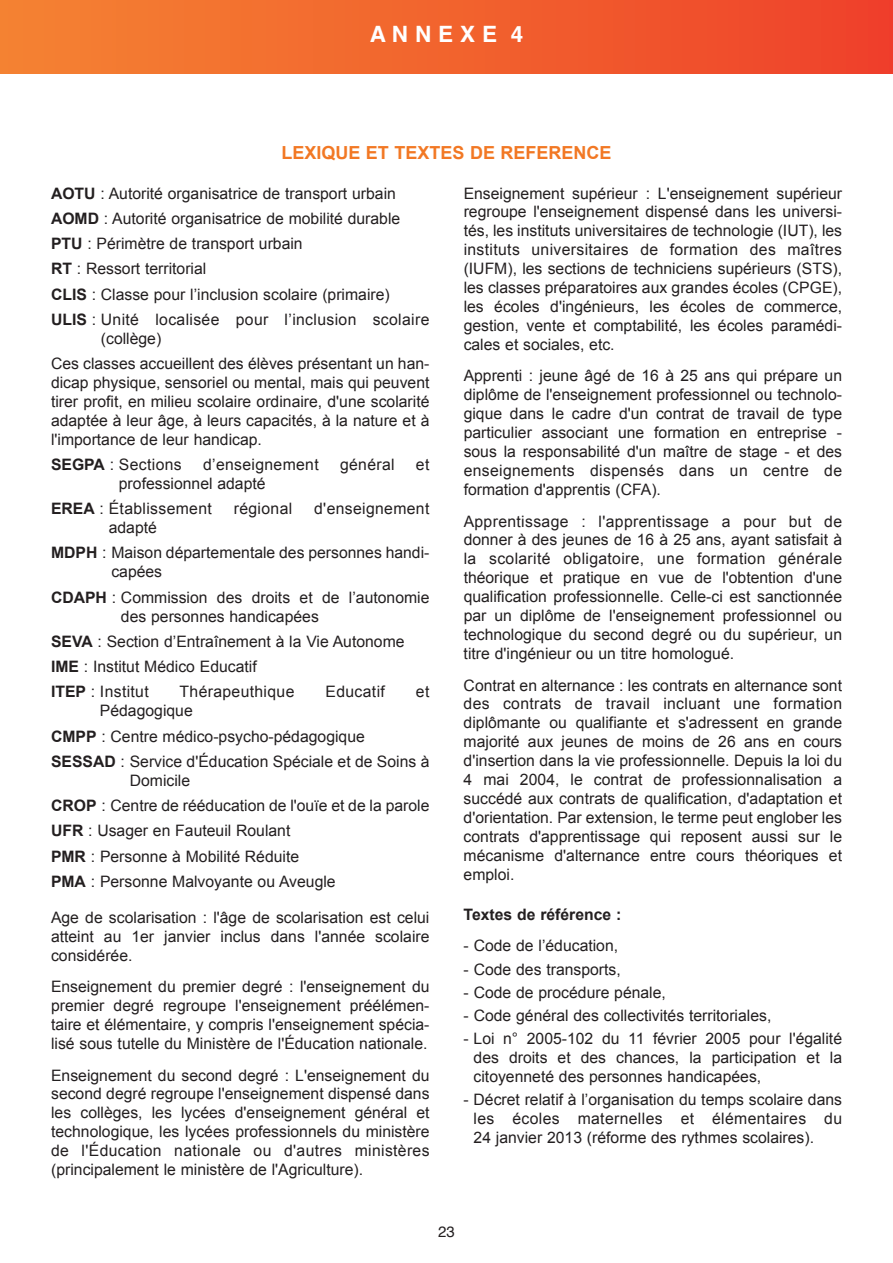
<style>
.page{position:relative;width:893px;height:1263px;background:#fff}
.page>*{position:absolute;margin:0;border:0;box-sizing:border-box;transform-origin:0 0}
.t1{font:700 22.5px "Helvetica";letter-spacing:.305em;color:#fff}
.t2{font:700 18px "Arial";color:#f27824}
.t3{font:15.75px/18.9px "Arial";color:#231f20;text-align:justify}
.t4{font:15.75px "Arial";letter-spacing:.02em;color:#231f20}
.t5{font:700 15.75px "Arial";color:#231f20}
.t6{font:15px "Helvetica";color:#231f20}
.s1{font-weight:700}
</style>
<div class="page">
<div style="left:0;top:0;width:893px;height:74px;background:linear-gradient(to right,#f48432,#ef412a)"></div>
<h1 class="t1" style="left:370px;top:25px;width:155px">ANNEXE 4</h1>
<p class="t2" style="left:281px;top:143px;width:332px">LEXIQUE ET TEXTES DE REFERENCE</p>
<p class="t3" style="left:51px;top:180px;width:380px;line-height:25.3px;text-align:left"><span class="s1">AOTU</span> : Autorité organisatrice de transport urbain <span class="s1">AOMD</span> : Autorité organisatrice de mobilité durable <span class="s1">PTU</span> : Périmètre de transport urbain<br><span class="s1">RT</span> : Ressort territorial<br><span class="s1">CLIS</span> : Classe pour l’inclusion scolaire (primaire)<br><span class="s1">ULIS</span> : Unité localisée pour l’inclusion scolaire</p>
<p class="t3" style="left:51px;top:326px;width:380px;line-height:25.3px;text-indent:50px">(collège)<br>Ces classes accueillent des élèves présentant un han-</p>
<p class="t3" style="left:51px;top:373px;width:380px">dicap physique, sensoriel ou mental, mais qui peuvent tirer profit, en milieu scolaire ordinaire, d'une scolarité adaptée à leur âge, à leurs capacités, à la nature et à l'importance de leur handicap.</p>
<p class="t4" style="left:51px;top:456px;width:132px"><span class="s1">SEGPA</span> : Sections</p>
<p class="t4" style="left:203px;top:456px;width:117px">d’enseignement</p>
<p class="t4" style="left:340px;top:456px;width:56px">général</p>
<p class="t3" style="left:416px;top:455px;width:15px">et</p>
<p class="t3" style="left:51px;top:471px;width:216px;line-height:25.3px;text-indent:68px">professionnel adapté<br><span class="s1">EREA</span> : Établissement</p>
<p class="t4" style="left:234px;top:500px;width:60px">régional</p>
<p class="t4" style="left:314px;top:500px;width:117px">d'enseignement</p>
<p class="t3" style="left:51px;top:515px;width:380px;line-height:25.3px;text-indent:58px">adapté<br><span class="s1">MDPH</span> : Maison départementale des personnes handi-</p>
<p class="t3" style="left:51px;top:559px;width:380px;line-height:25.3px;text-indent:60px">capées<br><span class="s1">CDAPH</span> : Commission des droits et de l’autonomie</p>
<p class="t3" style="left:51px;top:603px;width:355px;line-height:25.3px;text-align:left;text-indent:70px">des personnes handicapées<br><span class="s1">SEVA</span> : Section d’Entraînement à la Vie Autonome<br><span class="s1">IME</span> : Institut Médico Educatif<br><span class="s1">ITEP</span> : Institut</p>
<p class="t4" style="left:180px;top:683px;width:116px">Thérapeuthique</p>
<p class="t4" style="left:326px;top:683px;width:61px">Educatif</p>
<p class="t3" style="left:416px;top:682px;width:15px">et</p>
<p class="t3" style="left:51px;top:698px;width:380px;line-height:25.3px;text-align:left;text-indent:49px">Pédagogique<br><span class="s1">CMPP</span> : Centre médico-psycho-pédagogique<br><span class="s1">SESSAD</span> : Service d'Éducation Spéciale et de Soins à</p>
<p class="t3" style="left:51px;top:767px;width:380px;line-height:25.3px;text-align:left;text-indent:79px">Domicile<br><span class="s1">CROP</span> : Centre de rééducation de l'ouïe et de la parole<br><span class="s1">UFR</span> : Usager en Fauteuil Roulant<br><span class="s1">PMR</span> : Personne à Mobilité Réduite<br><span class="s1">PMA</span> : Personne Malvoyante ou Aveugle</p>
<p class="t3" style="left:51px;top:908px;width:380px">Age de scolarisation : l'âge de scolarisation est celui atteint au 1er janvier inclus dans l'année scolaire considérée.</p>
<p class="t3" style="left:51px;top:977px;width:380px">Enseignement du premier degré : l'enseignement du premier degré regroupe l'enseignement préélémen&shy;taire et élémentaire, y compris l'enseignement spécia&shy;lisé sous tutelle du Ministère de l'Éducation nationale.</p>
<p class="t3" style="left:51px;top:1066px;width:380px">Enseignement du second degré : L'enseignement du second degré regroupe l'enseignement dispensé dans les collèges, les lycées d'enseignement général et technologique, les lycées professionnels du ministère de l'Éducation nationale ou d'autres ministères (principalement le ministère de l'Agriculture).</p>
<p class="t3" style="left:464px;top:184px;width:380px">Enseignement supérieur : L'enseignement supérieur regroupe l'enseignement dispensé dans les universi&shy;tés, les instituts universitaires de technologie (IUT), les instituts universitaires de formation des maîtres (IUFM), les sections de techniciens supérieurs (STS), les classes préparatoires aux grandes écoles (CPGE), les écoles d'ingénieurs, les écoles de commerce, gestion, vente et comptabilité, les écoles paramédi&shy;cales et sociales, etc.</p>
<p class="t3" style="left:464px;top:366px;width:380px">Apprenti : jeune âgé de 16 à 25 ans qui prépare un diplôme de l'enseignement professionnel ou technolo&shy;gique dans le cadre d'un contrat de travail de type particulier associant une formation en entreprise - sous la responsabilité d'un maître de stage - et des enseignements dispensés dans un centre de formation d'apprentis (CFA).</p>
<p class="t3" style="left:464px;top:512px;width:380px">Apprentissage : l'apprentissage a pour but de donner à des jeunes de 16 à 25 ans, ayant satisfait à la scolarité obligatoire, une formation générale théorique et pratique en vue de l'obtention d'une qualification professionnelle. Celle-ci est sanctionnée par un diplôme de l'enseignement professionnel ou technologique du second degré ou du supérieur, un titre d'ingénieur ou un titre homologué.</p>
<p class="t3" style="left:464px;top:676px;width:380px">Contrat en alternance : les contrats en alternance sont des contrats de travail incluant une formation diplômante ou qualifiante et s'adressent en grande majorité aux jeunes de moins de 26 ans en cours d'insertion dans la vie professionnelle. Depuis la loi du 4 mai 2004, le contrat de professionnalisation a succédé aux contrats de qualification, d'adaptation et d'orientation. Par extension, le terme peut englober les contrats d'apprentissage qui reposent aussi sur le mécanisme d'alternance entre cours théoriques et emploi.</p>
<p class="t5" style="left:464px;top:905px;width:159px">Textes de référence :</p>
<p class="t3" style="left:464px;top:936px;width:156px">- Code de l’éducation,</p>
<p class="t3" style="left:464px;top:959px;width:159px">- Code des transports,</p>
<p class="t3" style="left:464px;top:983px;width:204px">- Code de procédure pénale,</p>
<p class="t3" style="left:464px;top:1006px;width:309px">- Code général des collectivités territoriales,</p>
<p class="t3" style="left:474px;top:1029px;width:370px;text-indent:-10px">- Loi n° 2005-102 du 11 février 2005 pour l'égalité des droits et des chances, la participation et la citoyenneté des personnes handicapées,</p>
<p class="t3" style="left:474px;top:1090px;width:370px;text-indent:-10px">- Décret relatif à l’organisation du temps scolaire dans les écoles maternelles et élémentaires du 24 janvier 2013 (réforme des rythmes scolaires).</p>
<p class="t6" style="left:438px;top:1226px;width:18px">23</p>
</div>
